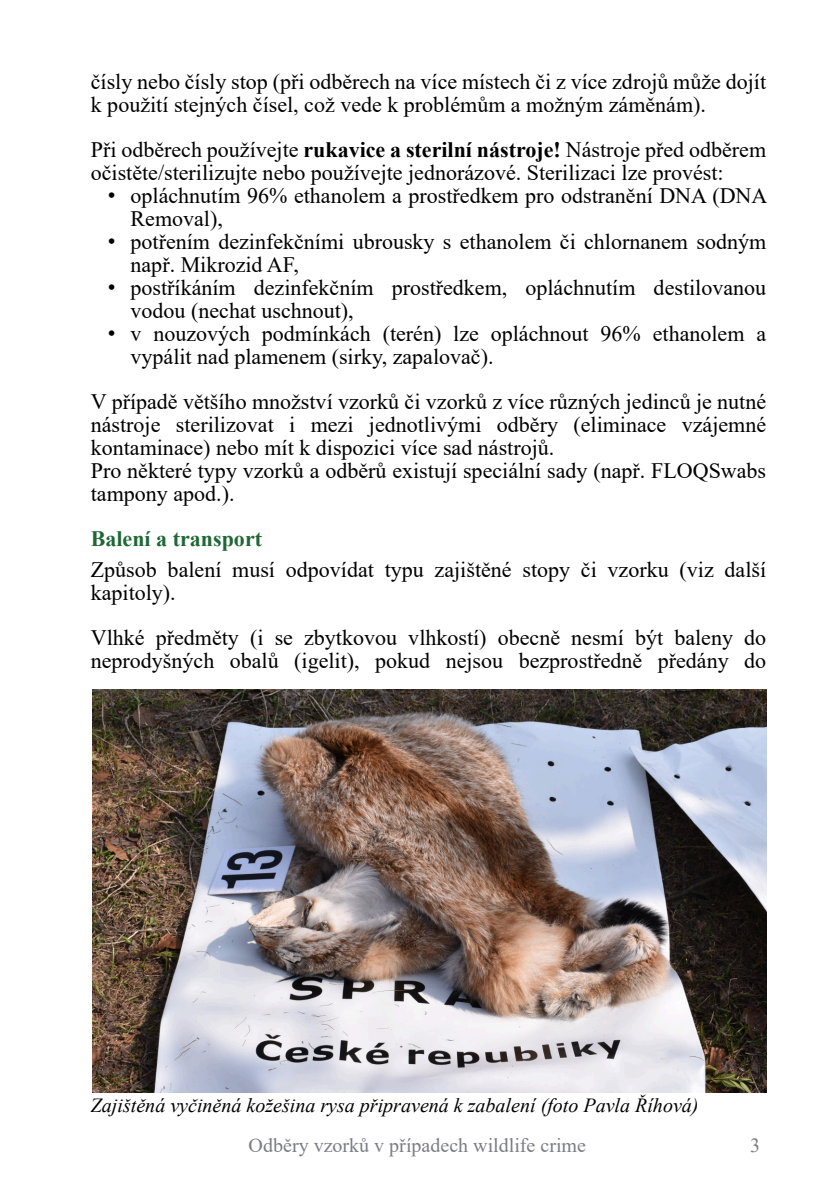
<style>
.page{position:relative;width:840px;height:1191px;background:#fff}
.page>*{position:absolute;margin:0;border:0;box-sizing:border-box;transform-origin:0 0}
.t1{font:22px/23px "Times New Roman";color:#000}
.t2{font:700 22px "Times New Roman";color:#1e6835}
.t3{font:italic 20px "Times New Roman";color:#000}
.t4{font:20px "Times New Roman";color:#7c7d82}
.s1{font-weight:700}
.s2{font-family:"Arial"}
</style>
<div class="page">
<img style="left:92px;top:689px;width:673px;height:403px">
<p class="t1" style="left:91px;top:72px;width:676px">čísly nebo čísly stop (při odběrech na více místech či z více zdrojů může dojít k použití stejných čísel, což vede k problémům a možným záměnám).</p>
<p class="t1" style="left:91px;top:140px;width:676px">Při odběrech používejte <span class="s1">rukavice a sterilní nástroje!</span> Nástroje před odběrem očistěte/sterilizujte nebo používejte jednorázové. Sterilizaci lze provést:</p>
<p class="t1" style="left:130px;top:186px;width:638px;text-indent:-23px"><span class="s2">•</span> opláchnutím 96% ethanolem a prostředkem pro odstranění DNA (DNA<br>Removal),</p>
<p class="t1" style="left:130px;top:232px;width:636px;text-indent:-23px"><span class="s2">•</span> potřením dezinfekčními ubrousky s ethanolem či chlornanem sodným např. Mikrozid AF,</p>
<p class="t1" style="left:130px;top:278px;width:636px;text-indent:-23px"><span class="s2">•</span> postříkáním dezinfekčním prostředkem, opláchnutím destilovanou vodou (nechat uschnout),</p>
<p class="t1" style="left:130px;top:324px;width:636px;text-indent:-23px"><span class="s2">•</span> v nouzových podmínkách (terén) lze opláchnout 96% ethanolem a vypálit nad plamenem (sirky, zapalovač).</p>
<p class="t1" style="left:91px;top:392px;width:676px">V případě většího množství vzorků či vzorků z více různých jedinců je nutné nástroje sterilizovat i mezi jednotlivými odběry (eliminace vzájemné kontaminace) nebo mít k dispozici více sad nástrojů.<br>Pro některé typy vzorků a odběrů existují speciální sady (např. FLOQSwabs tampony apod.).</p>
<p class="t2" style="left:91px;top:530px;width:173px">Balení a transport</p>
<p class="t1" style="left:91px;top:560px;width:676px">Způsob balení musí odpovídat typu zajištěné stopy či vzorku (viz další kapitoly).</p>
<p class="t1" style="left:91px;top:628px;width:676px">Vlhké předměty (i se zbytkovou vlhkostí) obecně nesmí být baleny do neprodyšných obalů (igelit), pokud nejsou bezprostředně předány do</p>
<p class="t3" style="left:91px;top:1098px;width:609px">Zajištěná vyčiněná kožešina rysa připravená k zabalení (foto Pavla Říhová)</p>
<p class="t4" style="left:248px;top:1138px;width:339px">Odběry vzorků v případech wildlife crime</p>
<p class="t4" style="left:749px;top:1138px;width:11px">3</p>
</div>
